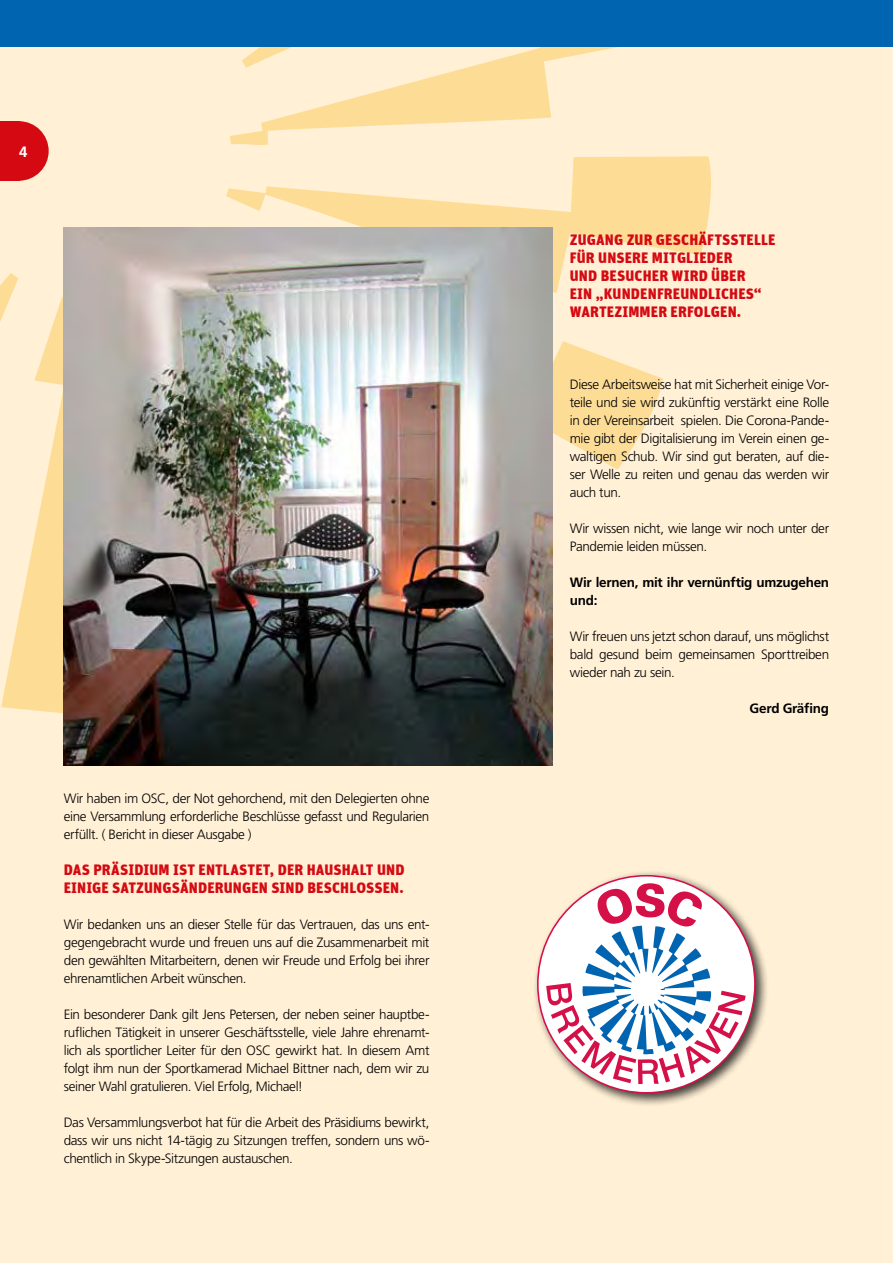
<style>
.page{position:relative;width:893px;height:1263px;background:#fff}
.page>*{position:absolute;margin:0;border:0;box-sizing:border-box;transform-origin:0 0}
.t1{font:900 15px/18px "Unit";letter-spacing:.01em;color:#d50911}
.t2{font:700 15px "Frutiger LT Std";color:#fff}
.t3{font:300 13.5px/18px "Frutiger LT Std";letter-spacing:-.025em;color:#000;text-align:justify}
.t4{font:700 13.5px/18px "Frutiger LT Std";letter-spacing:-.02em;color:#000}
</style>
<div class="page">
<div style="left:0;top:47px;width:893px;height:1216px;background:#fff0d6"></div>
<svg style="left:0;top:47px;width:713px;height:712px;background:#feebc7"></svg>
<div style="left:532px;top:870px;width:237px;height:237px;background:#000;opacity:.75"></div>
<svg style="left:538px;top:876px;width:217px;height:217px"></svg>
<svg style="left:546px;top:883px;width:200px;height:201px"></svg>
<img style="left:64px;top:227px;width:489px;height:538px">
<div style="left:0;top:0;width:893px;height:47px;background:#0064b0"></div>
<svg style="left:20px;top:121px;width:29px;height:60px;background:#df4040"></svg>
<div style="left:0;top:121px;width:20px;height:60px;background:#d50911"></div>
<p class="t2" style="left:19px;top:143px;width:10px">4</p>
<p class="t3" style="left:64px;top:789px;width:367px">Wir haben im OSC, der Not gehorchend, mit den Delegierten ohne eine Versammlung erforderliche Beschlüsse gefasst und Regularien erfüllt. ( Bericht in dieser Ausgabe )</p>
<p class="t1" style="left:64px;top:860px;width:342px">DAS PRÄSIDIUM IST ENTLASTET, DER HAUSHALT UND<br>EINIGE SATZUNGSÄNDERUNGEN SIND BESCHLOSSEN.</p>
<p class="t3" style="left:64px;top:915px;width:367px">Wir bedanken uns an dieser Stelle für das Vertrauen, das uns ent&shy;gegengebracht wurde und freuen uns auf die Zusammenarbeit mit den gewählten Mitarbeitern, denen wir Freude und Erfolg bei ihrer ehrenamtlichen Arbeit wünschen.</p>
<p class="t3" style="left:64px;top:1005px;width:367px">Ein besonderer Dank gilt Jens Petersen, der neben seiner hauptbe&shy;ruflichen Tätigkeit in unserer Geschäftsstelle, viele Jahre ehrenamt&shy;lich als sportlicher Leiter für den OSC gewirkt hat. In diesem Amt folgt ihm nun der Sportkamerad Michael Bittner nach, dem wir zu seiner Wahl gratulieren. Viel Erfolg, Michael!</p>
<p class="t3" style="left:64px;top:1113px;width:367px">Das Versammlungsverbot hat für die Arbeit des Präsidiums bewirkt, dass wir uns nicht 14-tägig zu Sitzungen treffen, sondern uns wö&shy;chentlich in Skype-Sitzungen austauschen.</p>
<p class="t1" style="left:570px;top:230px;width:207px">ZUGANG ZUR GESCHÄFTSSTELLE<br>FÜR UNSERE MITGLIEDER<br>UND BESUCHER WIRD ÜBER<br>EIN „KUNDENFREUNDLICHES“<br>WARTEZIMMER ERFOLGEN.</p>
<p class="t3" style="left:570px;top:375px;width:261px">Diese Arbeitsweise hat mit Sicherheit einige Vor&shy;teile und sie wird zukünftig verstärkt eine Rolle in der Vereinsarbeit spielen. Die Corona-Pande&shy;mie gibt der Digitalisierung im Verein einen ge&shy;waltigen Schub. Wir sind gut beraten, auf die&shy;ser Welle zu reiten und genau das werden wir auch tun.</p>
<p class="t3" style="left:570px;top:519px;width:261px">Wir wissen nicht, wie lange wir noch unter der<br>Pandemie leiden müssen.</p>
<p class="t4" style="left:570px;top:573px;width:261px">Wir lernen, mit ihr vernünftig umzugehen und:</p>
<p class="t3" style="left:570px;top:627px;width:261px">Wir freuen uns jetzt schon darauf, uns möglichst bald gesund beim gemeinsamen Sporttreiben wieder nah zu sein.</p>
<p class="t4" style="left:750px;top:699px;width:81px">Gerd Gräfing</p>
</div>
